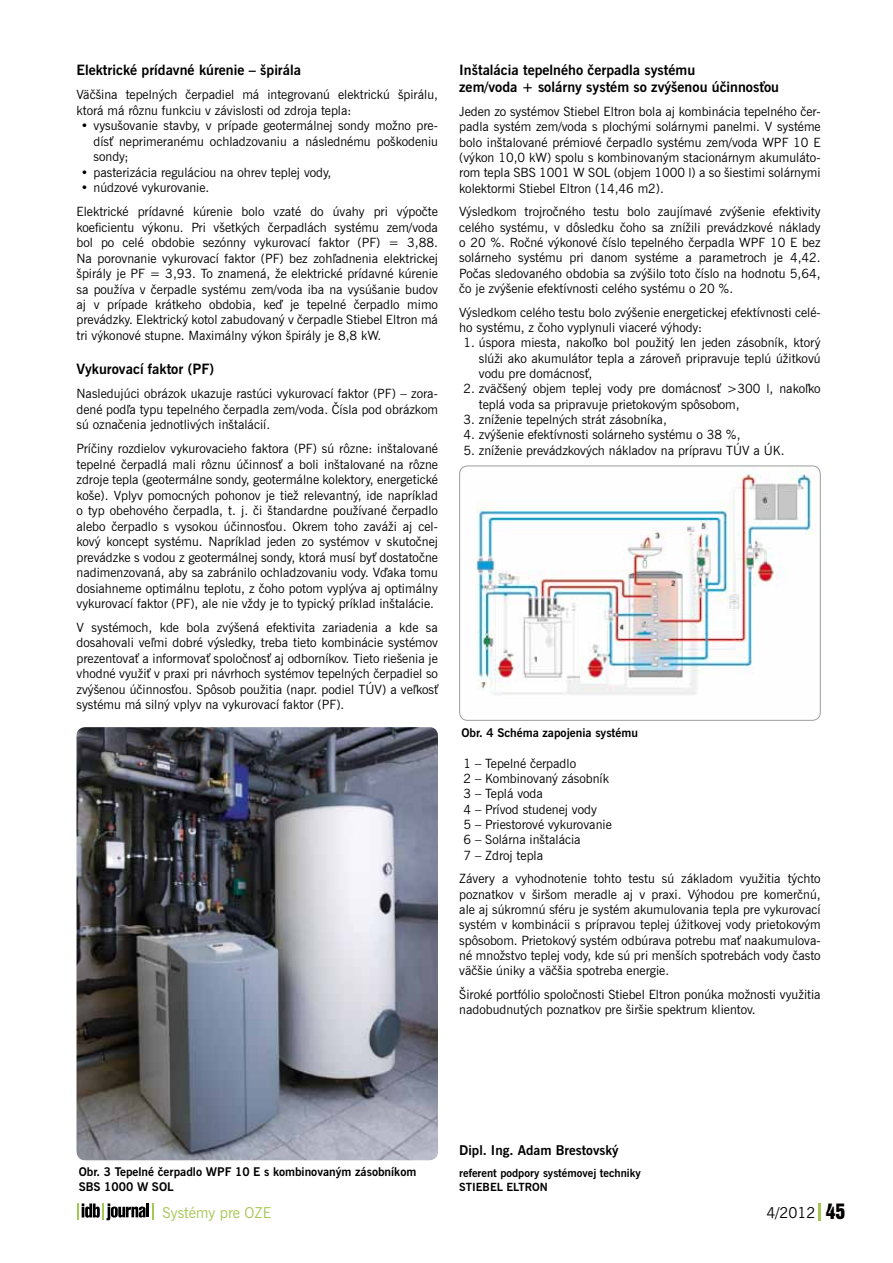
<style>
.page{position:relative;width:893px;height:1263px;background:#fff}
.page>*{position:absolute;margin:0;border:0;box-sizing:border-box;transform-origin:0 0}
.t1{font:15px "News Gothic AT";color:#a5c753}
.t2{font:15px "News Gothic AT";color:#000}
.t3{font:700 14.25px/17.1px "News Gothic AT";color:#000}
.t4{font:700 13.5px "News Gothic AT";color:#000}
.t5{font:12.75px/15.5px "News Gothic AT";color:#000;text-align:justify}
.t6{font:700 12px/14.4px "News Gothic AT";color:#000}
.t7{font:700 11.25px/13.5px "News Gothic AT";color:#000}
.s1{font-family:"Swiss 921 AT Regular A";font-size:19.5px}
</style>
<div class="page">
<svg style="left:819px;top:1203px;width:2px;height:17px"></svg>
<svg style="left:152px;top:1203px;width:2px;height:17px"></svg>
<svg style="left:77px;top:1203px;width:68px;height:17px"></svg>
<hr style="left:146px;top:1203px;width:3px;height:14px;background:#000">
<img style="left:459px;top:466px;width:360px;height:253px">
<div style="left:459px;top:466px;width:362px;height:255px;border:1px solid #9c9e9f;border-radius:8px"></div>
<img style="left:77px;top:727px;width:361px;height:433px">
<p class="t3" style="left:77px;top:61px;width:226px">Elektrické prídavné kúrenie – špirála</p>
<p class="t5" style="left:77px;top:87px;width:363px">Väčšina tepelných čerpadiel má integrovanú elektrickú špirálu, ktorá má rôznu funkciu v závislosti od zdroja tepla:</p>
<p class="t5" style="left:94px;top:118px;width:346px;text-indent:-13px">• vysušovanie stavby, v prípade geotermálnej sondy možno pre&shy;dísť neprimeranému ochladzovaniu a následnému poškodeniu sondy;</p>
<p class="t5" style="left:81px;top:164px;width:252px">• pasterizácia reguláciou na ohrev teplej vody,</p>
<p class="t5" style="left:77px;top:175px;width:363px;line-height:24px;text-indent:4px">• núdzové vykurovanie.<br>Elektrické prídavné kúrenie bolo vzaté do úvahy pri výpočte</p>
<p class="t5" style="left:77px;top:219px;width:363px">koeficientu výkonu. Pri všetkých čerpadlách systému zem/voda bol po celé obdobie sezónny vykurovací faktor (PF) = 3,88.<br>Na -porovnanie vykurovací faktor (PF) bez zohľadnenia elektrickej špirály je PF = 3,93. To znamená, že elektrické prídavné kúrenie sa používa v čerpadle systému zem/voda iba na vysúšanie budov aj v prípade krátkeho obdobia, keď je tepelné čerpadlo mimo prevádzky. Elektrický kotol zabudovaný v čerpadle Stiebel Eltron má tri výkonové stupne. Maximálny výkon špirály je 8,8 kW.</p>
<p class="t3" style="left:77px;top:360px;width:139px">Vykurovací faktor (PF)</p>
<p class="t5" style="left:77px;top:386px;width:363px">Nasledujúci obrázok ukazuje rastúci vykurovací faktor (PF) – zora&shy;dené podľa typu tepelného čerpadla zem/voda. Čísla pod obrázkom sú označenia jednotlivých inštalácií.</p>
<p class="t5" style="left:77px;top:441px;width:363px">Príčiny rozdielov vykurovacieho faktora (PF) sú rôzne: inštalované tepelné čerpadlá mali rôznu účinnosť a boli inštalované na rôzne zdroje tepla (geotermálne sondy, geotermálne kolektory, energetické koše). Vplyv pomocných pohonov je tiež relevantný, ide napríklad o typ obehového čerpadla, t. j. či štandardne používané čerpadlo alebo čerpadlo s vysokou účinnosťou. Okrem toho zaváži aj cel&shy;kový koncept systému. Napríklad jeden zo systémov v skutočnej prevádzke s vodou z geotermálnej sondy, ktorá musí byť dostatočne nadimenzovaná, aby sa zabránilo ochladzovaniu vody. Vďaka tomu dosiahneme optimálnu teplotu, z čoho potom vyplýva aj optimálny vykurovací faktor (PF), ale nie vždy je to typický príklad inštalácie.</p>
<p class="t5" style="left:77px;top:620px;width:363px">V systémoch, kde bola zvýšená efektivita zariadenia a kde sa dosahovali veľmi dobré výsledky, treba tieto kombinácie systémov prezentovať a informovať spoločnosť aj odborníkov. Tieto riešenia je vhodné využiť v praxi pri návrhoch systémov tepelných čerpadiel so zvýšenou účinnosťou. Spôsob použitia (napr. podiel TÚV) a veľkosť systému má silný vplyv na vykurovací faktor (PF).</p>
<p class="t3" style="left:459px;top:61px;width:321px">Inštalácia tepelného čerpadla systému<br>zem/voda + solárny systém so zvýšenou účinnosťou</p>
<p class="t5" style="left:459px;top:104px;width:363px">Jeden zo systémov Stiebel Eltron bola aj kombinácia tepelného čer&shy;padla systém zem/voda s plochými solárnymi panelmi. V systéme bolo inštalované prémiové čerpadlo systému zem/voda WPF 10 E (výkon 10,0 kW) spolu s kombinovaným stacionárnym akumuláto&shy;rom tepla SBS 1001 W SOL (objem 1000 l) a so šiestimi solárnymi kolektormi Stiebel Eltron (14,46 m2).</p>
<p class="t5" style="left:459px;top:204px;width:363px">Výsledkom trojročného testu bolo zaujímavé zvýšenie efektivity celého systému, v dôsledku čoho sa znížili prevádzkové náklady o 20 %. Ročné výkonové číslo tepelného čerpadla WPF 10 E bez solárneho systému pri danom systéme a parametroch je 4,42.<br>Počas sledovaného obdobia sa zvýšilo toto číslo na hodnotu 5,64, čo je zvýšenie efektívnosti celého systému o 20 %.</p>
<p class="t5" style="left:459px;top:304px;width:363px">Výsledkom celého testu bolo zvýšenie energetickej efektívnosti celé&shy;ho systému, z čoho vyplynuli viaceré výhody:</p>
<p class="t5" style="left:479px;top:335px;width:343px;text-indent:-15px">1. úspora miesta, nakoľko bol použitý len jeden zásobník, ktorý slúži ako akumulátor tepla a zároveň pripravuje teplú úžitkovú vodu pre domácnosť,</p>
<p class="t5" style="left:479px;top:381px;width:343px;text-indent:-15px">2. zväčšený objem teplej vody pre domácnosť &gt;300 l, nakoľko teplá voda sa pripravuje prietokovým spôsobom,</p>
<p class="t5" style="left:463px;top:411px;width:205px">3. zníženie tepelných strát zásobníka,</p>
<p class="t5" style="left:463px;top:427px;width:279px">4. zvýšenie efektívnosti solárneho systému o 38 %,</p>
<p class="t5" style="left:463px;top:442px;width:323px">5. zníženie prevádzkových nákladov na prípravu TÚV a ÚK.</p>
<p class="t6" style="left:461px;top:725px;width:178px">Obr. 4 Schéma zapojenia systému</p>
<p class="t5" style="left:463px;top:755px;width:150px;text-align:left">1 – Tepelné čerpadlo<br>2 – Kombinovaný zásobník<br>3 – Teplá voda<br>4 – Prívod studenej vody<br>5 – Priestorové vykurovanie<br>6 – Solárna inštalácia<br>7 – Zdroj tepla</p>
<p class="t5" style="left:459px;top:871px;width:363px">Závery a vyhodnotenie tohto testu sú základom využitia týchto poznatkov v širšom meradle aj v praxi. Výhodou pre komerčnú, ale aj súkromnú sféru je systém akumulovania tepla pre vykurovací systém v kombinácii s prípravou teplej úžitkovej vody prietokovým spôsobom. Prietokový systém odbúrava potrebu mať naakumulova&shy;né množstvo teplej vody, kde sú pri menších spotrebách vody často väčšie úniky a väčšia spotreba energie.</p>
<p class="t5" style="left:459px;top:986px;width:363px">Široké portfólio spoločnosti Stiebel Eltron ponúka možnosti využitia nadobudnutých poznatkov pre širšie spektrum klientov.</p>
<p class="t6" style="left:79px;top:1165px;width:339px">Obr. 3 Tepelné čerpadlo WPF 10 E s kombinovaným zásobníkom<br>SBS 1000 W SOL</p>
<p class="t4" style="left:459px;top:1142px;width:161px">Dipl. Ing. Adam Brestovský</p>
<p class="t7" style="left:459px;top:1166px;width:183px">referent podpory systémovej techniky<br>STIEBEL ELTRON</p>
<p class="t1" style="left:162px;top:1203px;width:110px">Systémy pre OZE</p>
<p class="t2" style="left:766px;top:1203px;width:80px">4/2012 <span class="s1">45</span></p>
</div>
